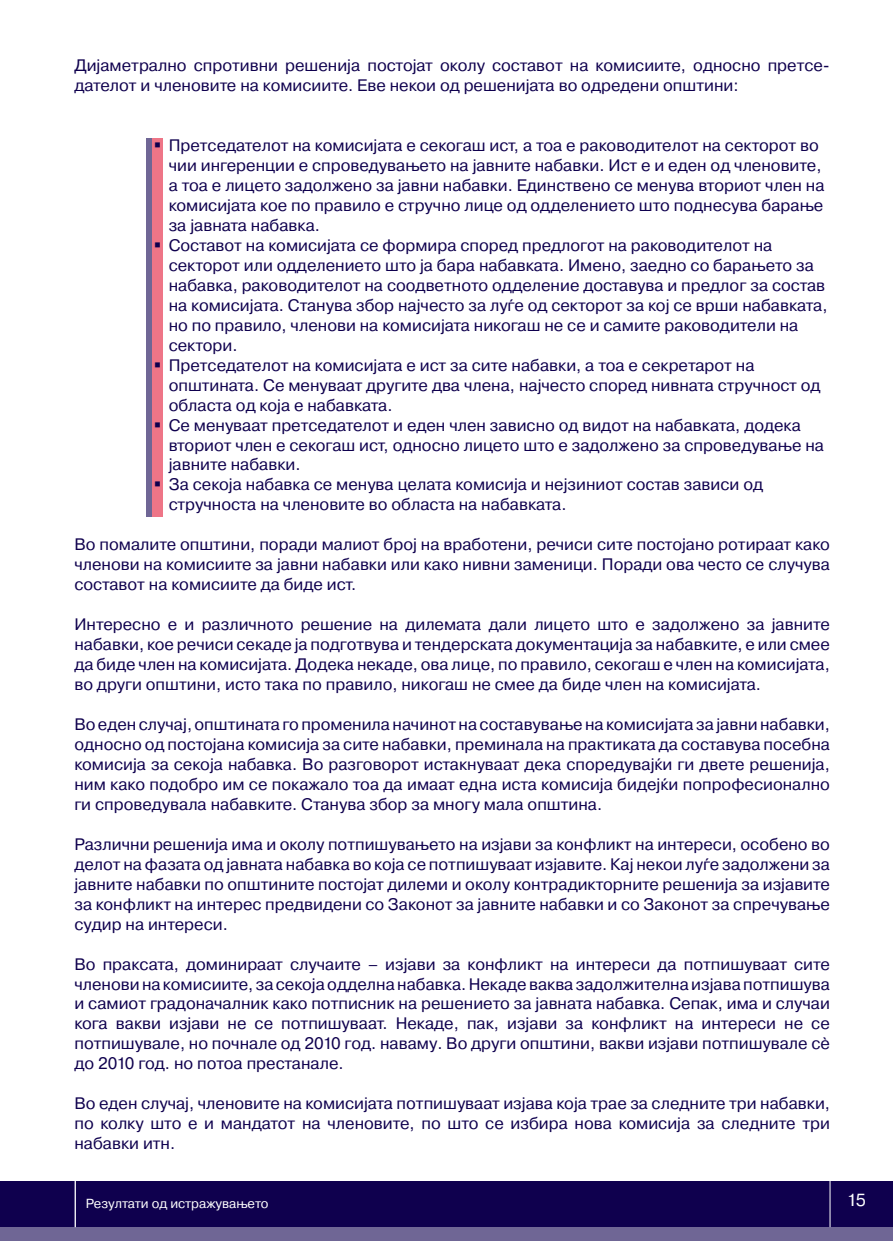
<style>
.page{position:relative;width:893px;height:1241px;background:#fff}
.page>*{position:absolute;margin:0;border:0;box-sizing:border-box;transform-origin:0 0}
.t1{font:17.5px "Pragmatica";color:#fff}
.t2{font:16.62px/19.9px "Pragmatica";color:#0f004e}
.t3{font:13.12px "Pragmatica";color:#fff}
</style>
<div class="page">
<div style="left:0;top:1221px;width:893px;height:19px;background:#6f6695"></div>
<div style="left:0;top:1181px;width:893px;height:45px;background:#0f004e"></div>
<hr style="left:75px;top:1169px;width:1px;height:57px;background:#fff">
<hr style="left:830px;top:1166px;width:1px;height:60px;background:#fff">
<div style="left:147px;top:138px;width:10px;height:378px;background:#6f6695"></div>
<div style="left:152px;top:138px;width:10px;height:378px;background:#ee7587"></div>
<p class="t2" style="left:74px;top:56px;width:754px">Дијаметрално спротивни решенија постојат околу составот на комисиите, односно претсе&shy;дателот и членовите на комисиите. Еве некои од решенијата во одредени општини:</p>
<p class="t2" style="left:169px;top:136px;width:657px;text-indent:-15px">▪ Претседателот на комисијата е секогаш ист, а тоа е раководителот на секторот во чии ингеренции е спроведувањето на јавните набавки. Ист е и еден од членовите, а тоа е лицето задолжено за јавни набавки. Единствено се менува вториот член на комисијата кое по правило е стручно лице од одделението што поднесува барање за јавната набавка.</p>
<p class="t2" style="left:169px;top:235px;width:660px;text-indent:-15px">▪ Составот на комисијата се формира според предлогот на раководителот на секторот или одделението што ја бара набавката. Имено, заедно со барањето за набавка, раководителот на соодветното одделение доставува и предлог за состав на комисијата. Станува збор најчесто за луѓе од секторот за кој се врши набавката, но по правило, членови на комисијата никогаш не се и самите раководители на сектори.</p>
<p class="t2" style="left:169px;top:355px;width:653px;text-indent:-15px">▪ Претседателот на комисијата е ист за сите набавки, а тоа е секретарот на општината. Се менуваат другите два члена, најчесто според нивната стручност од областа од која е набавката.</p>
<p class="t2" style="left:169px;top:415px;width:657px;text-indent:-15px">▪ Се менуваат претседателот и еден член зависно од видот на набавката, додека вториот член е секогаш ист, односно лицето што е задолжено за спроведување на јавните набавки.</p>
<p class="t2" style="left:169px;top:475px;width:596px;text-indent:-15px">▪ За секоја набавка се менува целата комисија и нејзиниот состав зависи од стручноста на членовите во областа на набавката.</p>
<p class="t2" style="left:74px;top:535px;width:757px;text-align:justify">Во помалите општини, поради малиот број на вработени, речиси сите постојано ротираат како членови на комисиите за јавни набавки или како нивни заменици. Поради ова често се случува составот на комисиите да биде ист.</p>
<p class="t2" style="left:74px;top:614px;width:757px;text-align:justify">Интересно е и различното решение на дилемата дали лицето што е задолжено за јавните набавки, кое речиси секаде ја подготвува и тендерската документација за набавките, е или смее да биде член на комисијата. Додека некаде, ова лице, по правило, секогаш е член на комисијата, во други општини, исто така по правило, никогаш не смее да биде член на комисијата.</p>
<p class="t2" style="left:74px;top:714px;width:757px;text-align:justify">Во еден случај, општината го променила начинот на составување на комисијата за јавни набавки, односно од постојана комисија за сите набавки, преминала на практиката да составува посебна комисија за секоја набавка. Во разговорот истакнуваат дека споредувајќи ги двете решенија, ним како подобро им се покажало тоа да имаат една иста комисија бидејќи попрофесионално ги спроведувала набавките. Станува збор за многу мала општина.</p>
<p class="t2" style="left:74px;top:834px;width:757px;text-align:justify">Различни решенија има и околу потпишувањето на изјави за конфликт на интереси, особено во делот на фазата од јавната набавка во која се потпишуваат изјавите. Кај некои луѓе задолжени за јавните набавки по општините постојат дилеми и околу контрадикторните решенија за изјавите за конфликт на интерес предвидени со Законот за јавните набавки и со Законот за спречување судир на интереси.</p>
<p class="t2" style="left:74px;top:954px;width:757px;text-align:justify">Во праксата, доминираат случаите – изјави за конфликт на интереси да потпишуваат сите членови на комисиите, за секоја одделна набавка. Некаде ваква задолжителна изјава потпишува и самиот градоначалник како потписник на решението за јавната набавка. Сепак, има и случаи кога вакви изјави не се потпишуваат. Некаде, пак, изјави за конфликт на интереси не се потпишувале, но почнале од 2010 год. наваму. Во други општини, вакви изјави потпишувале сè до 2010 год. но потоа престанале.</p>
<p class="t2" style="left:74px;top:1093px;width:757px;text-align:justify">Во еден случај, членовите на комисијата потпишуваат изјава која трае за следните три набавки, по колку што е и мандатот на членовите, по што се избира нова комисија за следните три набавки итн.</p>
<p class="t3" style="left:86px;top:1195px;width:184px">Резултати од истражувањето</p>
<p class="t1" style="left:847px;top:1188px;width:21px">15</p>
</div>
